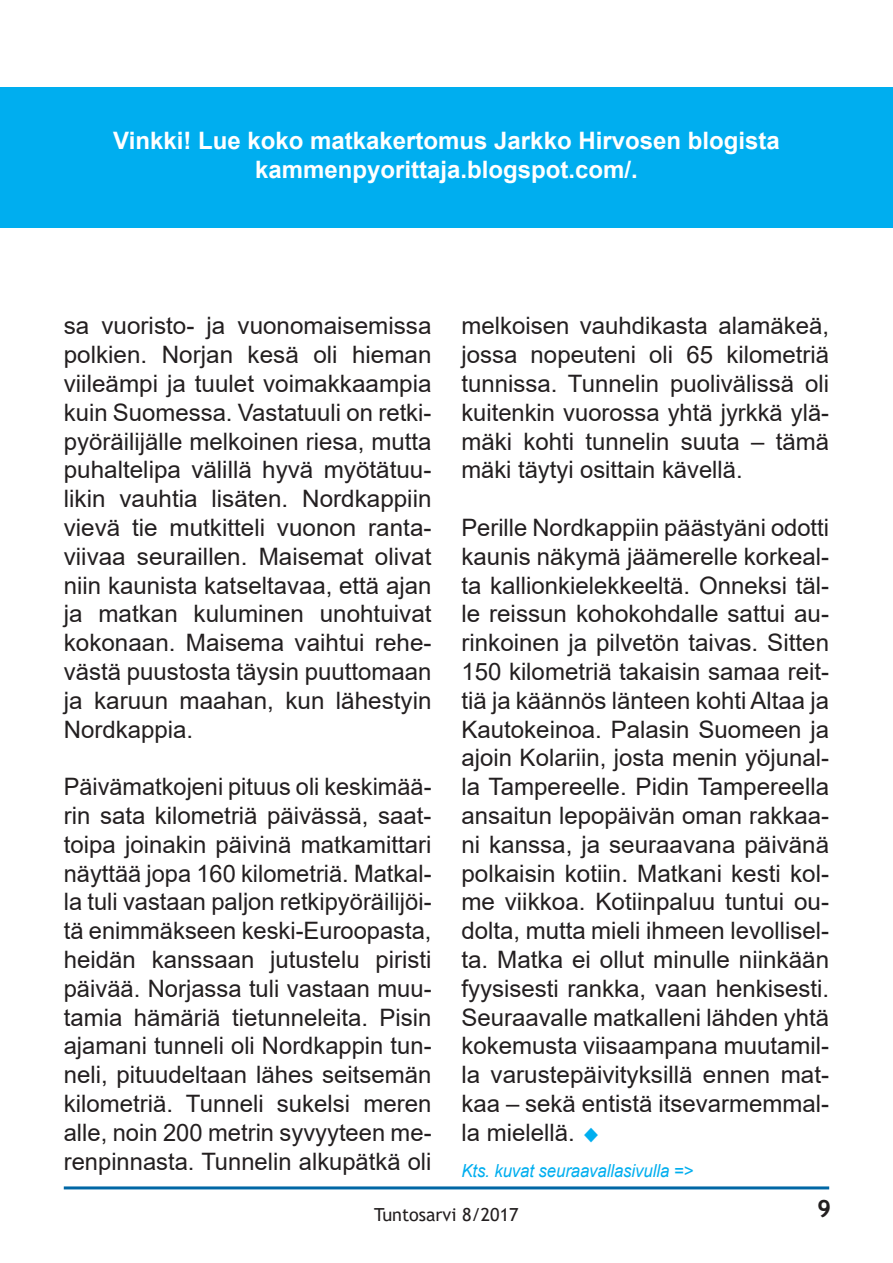
<style>
.page{position:relative;width:893px;height:1263px;background:#fff}
.page>*{position:absolute;margin:0;border:0;box-sizing:border-box;transform-origin:0 0}
.t1{font:24px/28.8px "Arial";color:#231f20;text-align:justify}
.t2{font:700 24px/28.8px "Arial";color:#fff;text-align:center}
.t3{font:700 24px "Trebuchet MS";color:#231f20}
.t4{font:italic 18px "Arial";letter-spacing:-.005em;color:#00aeef;scale:.93 1}
.t5{font:18px "Trebuchet MS";color:#231f20}
</style>
<div class="page">
<hr style="left:64px;top:1186px;width:765px;height:3px;background:#0067a5">
<div style="left:0;top:87px;width:893px;height:140px;background:#00aeef"></div>
<p class="t2" style="left:113px;top:127px;width:668px">Vinkki! Lue koko matkakertomus Jarkko Hirvosen blogista kammenpyorittaja.blogspot.com/.</p>
<p class="t1" style="left:64px;top:311px;width:369px">sa vuoristo- ja vuonomaisemissa polkien. Norjan kesä oli hieman viileämpi ja tuulet voimakkaampia kuin Suomessa. Vastatuuli on retki&shy;pyöräilijälle melkoinen riesa, mutta puhaltelipa välillä hyvä myötätuu&shy;likin vauhtia lisäten. Nordkappiin vievä tie mutkitteli vuonon ranta&shy;viivaa seuraillen. Maisemat olivat niin kaunista katseltavaa, että ajan ja matkan kuluminen unohtuivat kokonaan. Maisema vaihtui rehe&shy;västä puustosta täysin puuttomaan ja karuun maahan, kun lähestyin Nordkappia.</p>
<p class="t1" style="left:64px;top:772px;width:369px">Päivämatkojeni pituus oli keskimää&shy;rin sata kilometriä päivässä, saat&shy;toipa joinakin päivinä matkamittari näyttää jopa 160 kilometriä. Matkal&shy;la tuli vastaan paljon retkipyöräilijöi&shy;tä enimmäkseen keski-Euroopasta, heidän kanssaan jutustelu piristi päivää. Norjassa tuli vastaan muu&shy;tamia hämäriä tietunneleita. Pisin ajamani tunneli oli Nordkappin tun&shy;neli, pituudeltaan lähes seitsemän kilometriä. Tunneli sukelsi meren alle, noin 200 metrin syvyyteen me&shy;renpinnasta. Tunnelin alkupätkä oli</p>
<p class="t1" style="left:461px;top:311px;width:369px">melkoisen vauhdikasta alamäkeä, jossa nopeuteni oli 65 kilometriä tunnissa. Tunnelin puolivälissä oli kuitenkin vuorossa yhtä jyrkkä ylä&shy;mäki kohti tunnelin suuta – tämä mäki täytyi osittain kävellä.</p>
<p class="t1" style="left:461px;top:513px;width:369px">Perille Nordkappiin päästyäni odotti kaunis näkymä jäämerelle korkeal&shy;ta kallionkielekkeeltä. Onneksi täl&shy;le reissun kohokohdalle sattui au&shy;rinkoinen ja pilvetön taivas. Sitten 150 kilometriä takaisin samaa reit&shy;tiä ja käännös länteen kohti Altaa ja Kautokeinoa. Palasin Suomeen ja ajoin Kolariin, josta menin yöjunal&shy;la Tampereelle. Pidin Tampereella ansaitun lepopäivän oman rakkaa&shy;ni kanssa, ja seuraavana päivänä polkaisin kotiin. Matkani kesti kol&shy;me viikkoa. Kotiinpaluu tuntui ou&shy;dolta, mutta mieli ihmeen levollisel&shy;ta. Matka ei ollut minulle niinkään fyysisesti rankka, vaan henkisesti.<br>Seuraavalle matkalleni lähden yhtä kokemusta viisaampana muutamil&shy;la varustepäivityksillä ennen mat&shy;kaa – sekä entistä itsevarmemmal&shy;la mielellä.</p>
<p class="t4" style="left:461px;top:1159px;width:251px">Kts. kuvat seuraavallasivulla =&gt;</p>
<p class="t5" style="left:374px;top:1203px;width:146px">Tuntosarvi 8/2017</p>
<p class="t3" style="left:817px;top:1193px;width:16px">9</p>
</div>
